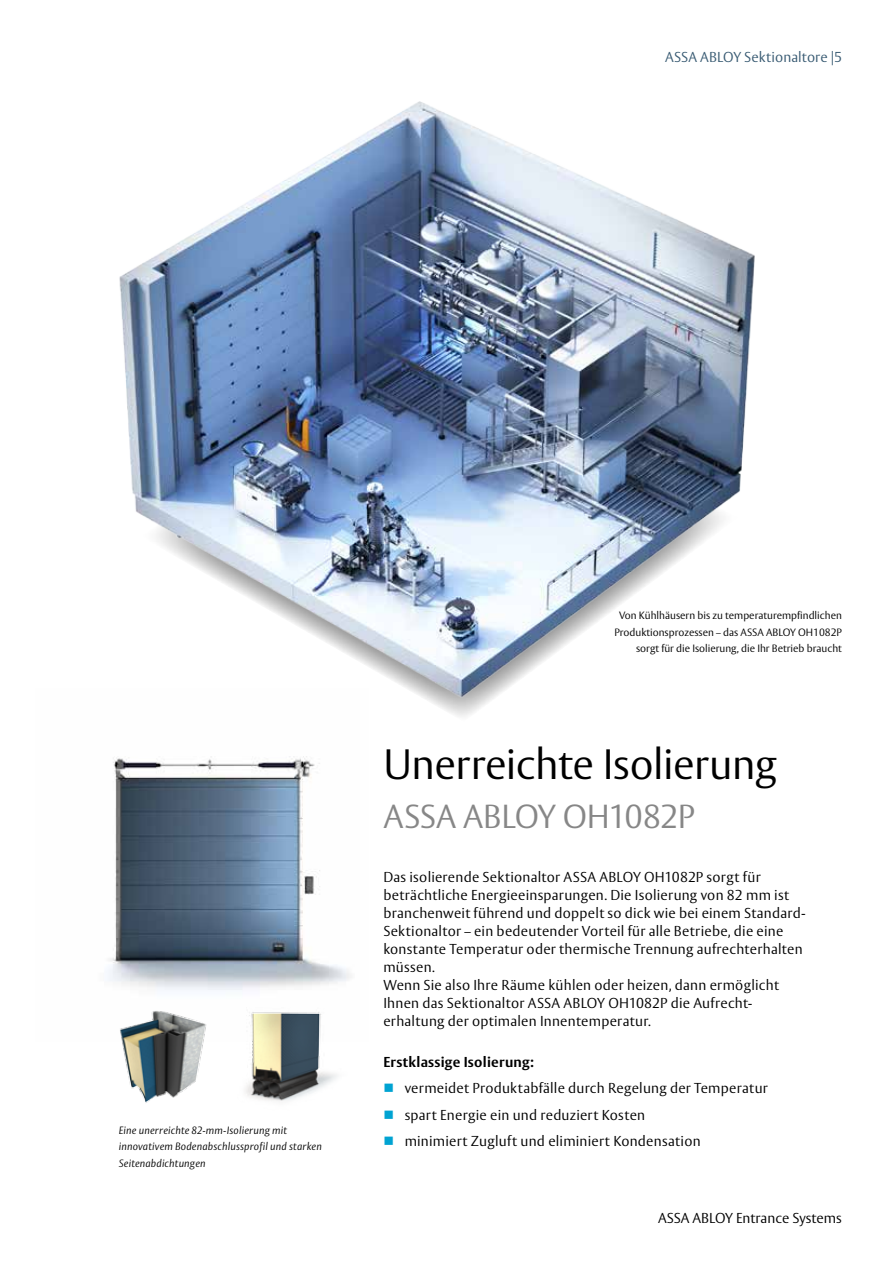
<style>
.page{position:relative;width:893px;height:1263px;background:#fff}
.page>*{position:absolute;margin:0;border:0;box-sizing:border-box;transform-origin:0 0}
.t1{font:300 42px "ASSA Vesta";letter-spacing:-.01em;color:#000}
.t2{font:300 33px "ASSA Vesta";letter-spacing:-.025em;color:#878787}
.t3{font:300 14.25px/18px "ASSA Vesta";letter-spacing:.015em;color:#000}
.t4{font:300 14.25px "ASSA Vesta";letter-spacing:.005em;color:#395b73}
.t5{font:700 14.25px "ASSA Vesta";letter-spacing:.02em;color:#000}
.t6{font:300 10.5px/16.5px "ASSA Vesta";color:#000;text-align:right}
.t7{font:italic 300 10.5px/16.5px "ASSA Vesta";letter-spacing:.015em;color:#000}
.s1{color:#00a3d2}
</style>
<div class="page">
<img style="left:108px;top:756px;width:243px;height:234px">
<img style="left:119px;top:101px;width:636px;height:616px">
<img style="left:245px;top:1012px;width:92px;height:89px">
<img style="left:120px;top:1011px;width:86px;height:92px">
<p class="t4" style="left:665px;top:48px;width:178px">ASSA ABLOY Sektionaltore |5</p>
<p class="t7" style="left:119px;top:1122px;width:204px">Eine unerreichte 82-mm-Isolierung mit innovativem Bodenabschlussprofil und starken<br>Seitenabdichtungen</p>
<p class="t6" style="left:614px;top:608px;width:229px">Von Kühlhäusern bis zu temperaturempfindlichen<br>Produktionsprozessen – das ASSA ABLOY OH1082P sorgt für die Isolierung, die Ihr Betrieb braucht</p>
<h1 class="t1" style="left:383px;top:739px;width:395px">Unerreichte Isolierung</h1>
<h2 class="t2" style="left:383px;top:797px;width:313px">ASSA ABLOY OH1082P</h2>
<p class="t3" style="left:383px;top:868px;width:424px">Das isolierende Sektionaltor ASSA ABLOY OH1082P sorgt für beträchtliche Energieeinsparungen. Die Isolierung von 82 mm ist branchenweit führend und doppelt so dick wie bei einem Standard-Sektionaltor – ein bedeutender Vorteil für alle Betriebe, die eine konstante Temperatur oder thermische Trennung aufrechterhalten müssen.<br>Wenn Sie also Ihre Räume kühlen oder heizen, dann ermöglicht Ihnen das Sektionaltor ASSA ABLOY OH1082P die Aufrecht&shy;erhaltung der optimalen Innentemperatur.</p>
<p class="t5" style="left:383px;top:1053px;width:152px">Erstklassige Isolierung:</p>
<p class="t3" style="left:383px;top:1080px;width:386px"><span class="s1">■</span> vermeidet Produktabfälle durch Regelung der Temperatur</p>
<p class="t3" style="left:383px;top:1106px;width:263px"><span class="s1">■</span> spart Energie ein und reduziert Kosten</p>
<p class="t3" style="left:383px;top:1133px;width:319px"><span class="s1">■</span> minimiert Zugluft und eliminiert Kondensation</p>
<p class="t3" style="left:658px;top:1210px;width:185px">ASSA ABLOY Entrance Systems</p>
</div>
